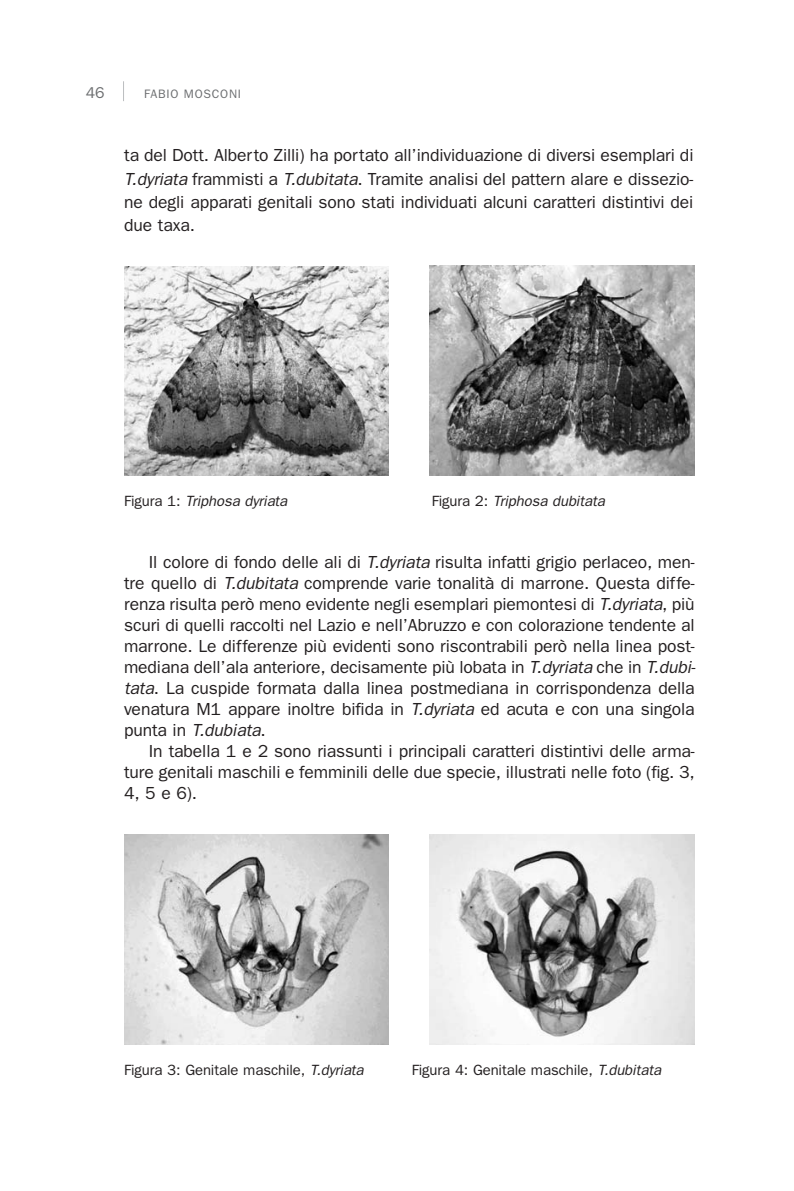
<style>
.page{position:relative;width:794px;height:1191px;background:#fff}
.page>*{position:absolute;margin:0;border:0;box-sizing:border-box;transform-origin:0 0}
.t1{font:17.5px/21px "Franklin Gothic";letter-spacing:-.005em;color:#231f20;text-align:justify}
.t2{font:15.75px "Franklin Gothic";color:#6c6e70}
.t3{font:14.88px "Franklin Gothic";letter-spacing:-.005em;color:#231f20}
.t4{font:italic 14.88px "Franklin Gothic";color:#231f20}
.t5{font:12.25px "Franklin Gothic";letter-spacing:.06em;color:#6c6e70}
.s1{font-style:italic}
.s2{font-style:normal}
</style>
<div class="page">
<svg style="left:123px;top:81px;width:1px;height:20px"></svg>
<img style="left:124px;top:267px;width:265px;height:208px">
<img style="left:429px;top:266px;width:265px;height:209px">
<img style="left:124px;top:834px;width:265px;height:210px">
<img style="left:429px;top:834px;width:265px;height:210px">
<p class="t2" style="left:86px;top:87px;width:20px">46</p>
<p class="t5" style="left:144px;top:90px;width:98px">FABIO MOSCONI</p>
<p class="t1" style="left:124px;top:145px;width:571px;line-height:23.3px">ta del Dott. Alberto Zilli) ha portato all’individuazione di diversi esemplari di <span class="s1">T.dyriata</span> frammisti a <span class="s1">T.dubitata</span>. Tramite analisi del pattern alare e dissezio&shy;ne degli apparati genitali sono stati individuati alcuni caratteri distintivi dei due taxa.</p>
<p class="t4" style="left:124px;top:496px;width:167px"><span class="s2">F i g u r a 1 :</span> Triphosa dyriata</p>
<p class="t4" style="left:432px;top:496px;width:177px"><span class="s2">F i g u r a 2 :</span> Triphosa dubitata</p>
<p class="t1" style="left:124px;top:553px;width:575px;text-align:left;text-indent:25px">Il colore di fondo delle ali di <span class="s1">T.dyriata</span> risulta infatti grigio perlaceo, men&shy;tre quello di <span class="s1">T.dubitata</span> comprende varie tonalità di marrone. Questa diffe&shy;renza risulta però meno evidente negli esemplari piemontesi di <span class="s1">T.dyriata</span>, più scuri di quelli raccolti nel Lazio e nell’Abruzzo e con colorazione tendente al marrone. Le differenze più evidenti sono riscontrabili però nella linea post&shy;mediana dell’ala anteriore, decisamente più lobata in <span class="s1">T.dyriata</span>che in <span class="s1">T.dubi&shy;tata</span>. La cuspide formata dalla linea postmediana in corrispondenza della venatura M1 appare inoltre bifida in <span class="s1">T.dyriata</span> ed acuta e con una singola p u n ta i n <span class="s1">T.dubiata</span>.</p>
<p class="t1" style="left:124px;top:742px;width:572px;text-indent:25px">In tabella 1 e 2 sono riassunti i principali caratteri distintivi delle arma&shy;ture genitali maschili e femminili delle due specie, illustrati nelle foto (fig. 3, 4, 5 e 6).</p>
<p class="t3" style="left:124px;top:1064px;width:243px">Figura 3: Genitale maschile, <span class="s1">T.dyriata</span></p>
<p class="t3" style="left:412px;top:1064px;width:253px">Figura 4: Genitale maschile, <span class="s1">T.dubitata</span></p>
</div>
